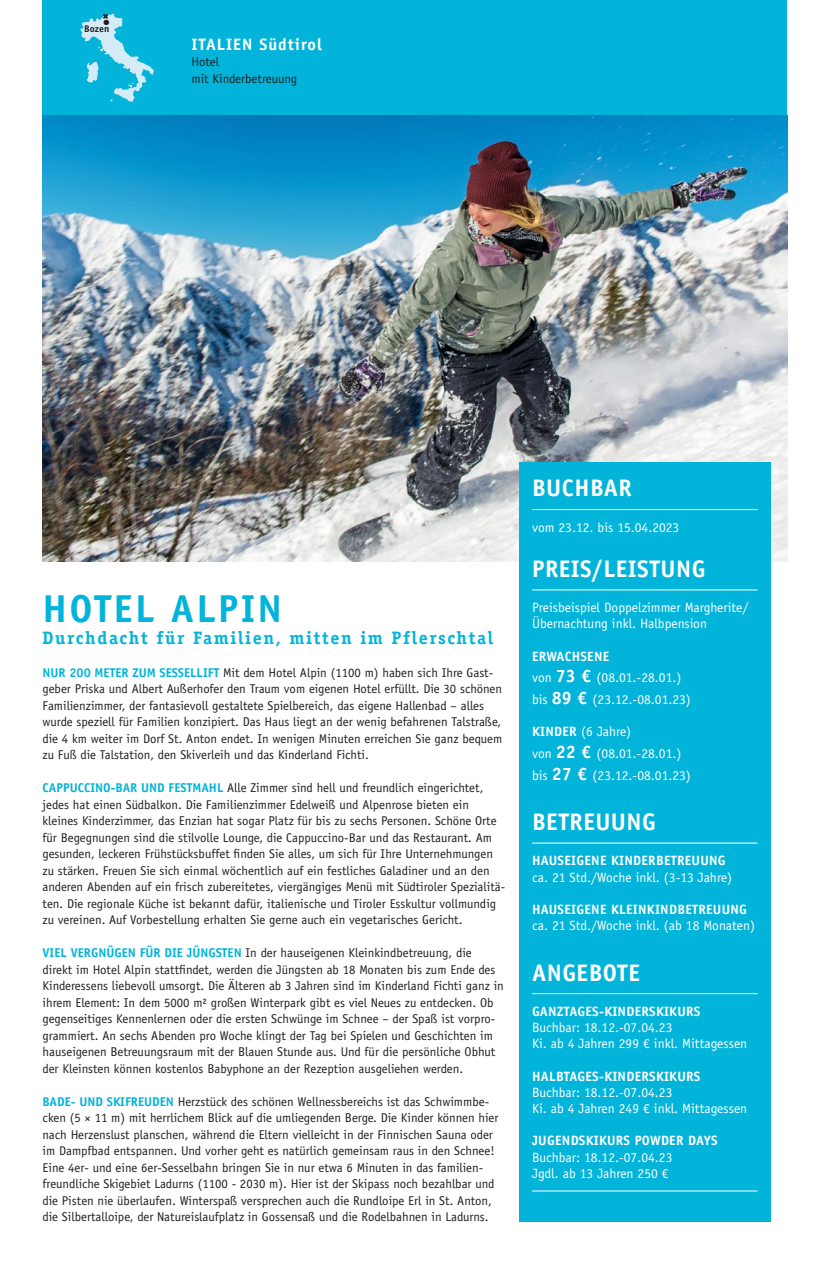
<style>
.page{position:relative;width:830px;height:1263px;background:#fff}
.page>*{position:absolute;margin:0;border:0;box-sizing:border-box;transform-origin:0 0}
.t1{font:700 39px "Officina Sans Std";letter-spacing:.06em;color:#02b4da}
.t2{font:700 24px "Officina Sans Std";letter-spacing:.02em;color:#fff}
.t3{font:700 18px "Officina Serif Std";letter-spacing:.09em;color:#02b4da}
.t4{font:700 16.5px "Officina Sans Std";letter-spacing:.06em;color:#fff}
.t5{font:13.5px/16.2px "Officina Sans Std";color:#fff}
.t6{font:700 13.5px "Officina Sans Std";letter-spacing:.02em;color:#fff}
.t7{font:12.75px/16.5px "Officina Sans Std";color:#231f20}
.t8{font:700 9.75px "Officina Sans Std";color:#231f20}
.t9{font:7.5px "Zapf Dingbats Std";color:#231f20}
.s1{font-weight:700;color:#02b4da}
.s2{font-weight:700}
.s3{font-weight:700;font-size:18px}
</style>
<div class="page">
<div style="left:43px;top:0;width:744px;height:116px;background:#02b4da"></div>
<img style="left:43px;top:116px;width:744px;height:445px">
<div style="left:519px;top:462px;width:251px;height:759px;background:#02b4da"></div>
<hr style="left:531px;top:509px;width:226px;height:1px;background:#fff">
<hr style="left:531px;top:589px;width:226px;height:1px;background:#fff">
<hr style="left:531px;top:843px;width:226px;height:1px;background:#fff">
<hr style="left:531px;top:993px;width:226px;height:1px;background:#fff">
<hr style="left:531px;top:1190px;width:226px;height:1px;background:#fff">
<svg style="left:80px;top:13px;width:74px;height:89px"></svg>
<p class="t9" style="left:104px;top:19px;width:7px">●</p>
<p class="t8" style="left:84px;top:22px;width:26px">Bozen</p>
<p class="t4" style="left:191px;top:34px;width:132px">ITALIEN Südtirol</p>
<p class="t7" style="left:191px;top:53px;width:107px">Hotel<br>mit Kinderbetreuung</p>
<h1 class="t1" style="left:43px;top:585px;width:241px">HOTEL ALPIN</h1>
<h3 class="t3" style="left:43px;top:626px;width:452px">Durchdacht für Familien, mitten im Pflerschtal</h3>
<p class="t7" style="left:43px;top:664px;width:461px"><span class="s1">NUR 200 METER ZUM SESSELLIFT</span> Mit dem Hotel Alpin (1100 m) haben sich Ihre Gast&shy;geber Priska und Albert Außerhofer den Traum vom eigenen Hotel erfüllt. Die 30 schönen Familienzimmer, der fantasievoll gestaltete Spielbereich, das eigene Hallenbad – alles wurde speziell für Familien konzipiert. Das Haus liegt an der wenig befahrenen Talstraße, die 4 km weiter im Dorf St. Anton endet. In wenigen Minuten erreichen Sie ganz bequem zu Fuß die Talstation, den Skiverleih und das Kinderland Fichti.</p>
<p class="t7" style="left:43px;top:779px;width:464px"><span class="s1">CAPPUCCINO-BAR UND FESTMAHL</span> Alle Zimmer sind hell und freundlich eingerichtet, jedes hat einen Südbalkon. Die Familienzimmer Edelweiß und Alpenrose bieten ein kleines Kinderzimmer, das Enzian hat sogar Platz für bis zu sechs Personen. Schöne Orte für Begegnungen sind die stilvolle Lounge, die Cappuccino-Bar und das Restaurant. Am gesunden, leckeren Frühstücksbuffet finden Sie alles, um sich für Ihre Unternehmungen zu stärken. Freuen Sie sich einmal wöchentlich auf ein festliches Galadiner und an den anderen Abenden auf ein frisch zubereitetes, viergängiges Menü mit Südtiroler Spezialitä&shy;ten. Die regionale Küche ist bekannt dafür, italienische und Tiroler Esskultur vollmundig zu vereinen. Auf Vorbestellung erhalten Sie gerne auch ein vegetarisches Gericht.</p>
<p class="t7" style="left:43px;top:944px;width:462px"><span class="s1">VIEL VERGNÜGEN FÜR DIE JÜNGSTEN</span> In der hauseigenen Kleinkindbetreuung, die direkt im Hotel Alpin stattfindet, werden die Jüngsten ab 18 Monaten bis zum Ende des Kinderessens liebevoll umsorgt. Die Älteren ab 3 Jahren sind im Kinderland Fichti ganz in ihrem Element: In dem 5000 m² großen Winterpark gibt es viel Neues zu entdecken. Ob gegenseitiges Kennenlernen oder die ersten Schwünge im Schnee – der Spaß ist vorpro&shy;grammiert. An sechs Abenden pro Woche klingt der Tag bei Spielen und Geschichten im hauseigenen Betreuungsraum mit der Blauen Stunde aus. Und für die persönliche Obhut der Kleinsten können kostenlos Babyphone an der Rezeption ausgeliehen werden.</p>
<p class="t7" style="left:43px;top:1093px;width:457px"><span class="s1">BADE- UND SKIFREUDEN</span> Herzstück des schönen Wellnessbereichs ist das Schwimmbe&shy;cken (5 × 11 m) mit herrlichem Blick auf die umliegenden Berge. Die Kinder können hier nach Herzenslust planschen, während die Eltern vielleicht in der Finnischen Sauna oder im Dampfbad entspannen. Und vorher geht es natürlich gemeinsam raus in den Schnee!<br>Eine 4er- und eine 6er-Sesselbahn bringen Sie in nur etwa 6 Minuten in das familien&shy;freundliche Skigebiet Ladurns (1100 - 2030 m). Hier ist der Skipass noch bezahlbar und die Pisten nie überlaufen. Winterspaß versprechen auch die Rundloipe Erl in St. Anton, die Silbertalloipe, der Natureislaufplatz in Gossensaß und die Rodelbahnen in Ladurns.</p>
<h2 class="t2" style="left:531px;top:473px;width:101px">BUCHBAR</h2>
<p class="t5" style="left:531px;top:519px;width:149px">vom 23.12. bis 15.04.2023</p>
<h2 class="t2" style="left:531px;top:554px;width:175px">PREIS/LEISTUNG</h2>
<p class="t5" style="left:531px;top:599px;width:218px">Preisbeispiel Doppelzimmer Margherite/<br>Übernachtung inkl. Halbpension</p>
<p class="t5" style="left:531px;top:645px;width:160px;line-height:21.6px"><span class="s2">ERWACHSENE<br></span>von <span class="s3">73 €</span> (08.01.-28.01.) bis <span class="s3">89 €</span> (23.12.-08.01.23)</p>
<p class="t5" style="left:531px;top:721px;width:160px;line-height:21.6px"><span class="s2">KINDER</span> (6 Jahre)<br>von <span class="s3">22 €</span> (08.01.-28.01.) bis <span class="s3">27 €</span> (23.12.-08.01.23)</p>
<h2 class="t2" style="left:531px;top:807px;width:125px">BETREUUNG</h2>
<p class="t6" style="left:531px;top:852px;width:195px">HAUSEIGENE KINDERBETREUUNG</p>
<p class="t5" style="left:531px;top:869px;width:202px">ca. 21 Std./Woche inkl. (3-13 Jahre)</p>
<p class="t6" style="left:531px;top:901px;width:216px">HAUSEIGENE KLEINKINDBETREUUNG</p>
<p class="t5" style="left:531px;top:917px;width:224px">ca. 21 Std./Woche inkl. (ab 18 Monaten)</p>
<h2 class="t2" style="left:531px;top:957px;width:109px">ANGEBOTE</h2>
<p class="t6" style="left:531px;top:1003px;width:170px">GANZTAGES-KINDERSKIKURS</p>
<p class="t5" style="left:531px;top:1019px;width:217px">Buchbar: 18.12.-07.04.23<br>Ki. ab 4 Jahren 299 € inkl. Mittagessen</p>
<p class="t6" style="left:531px;top:1068px;width:170px">HALBTAGES-KINDERSKIKURS</p>
<p class="t5" style="left:531px;top:1084px;width:217px">Buchbar: 18.12.-07.04.23<br>Ki. ab 4 Jahren 249 € inkl. Mittagessen</p>
<p class="t6" style="left:531px;top:1132px;width:187px">JUGENDSKIKURS POWDER DAYS</p>
<p class="t5" style="left:531px;top:1149px;width:142px">Buchbar: 18.12.-07.04.23<br>Jgdl. ab 13 Jahren 250 €</p>
</div>
